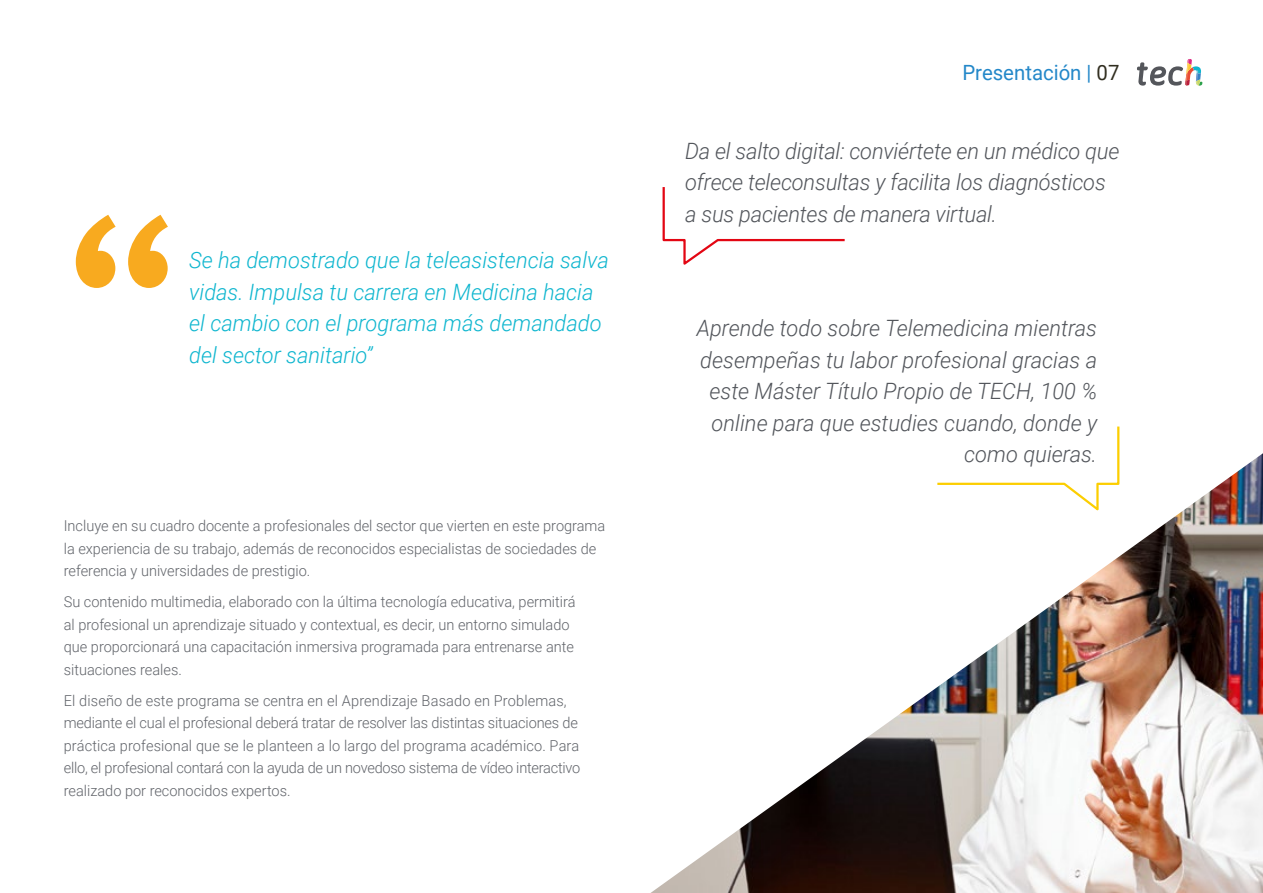
<style>
.page{position:relative;width:1263px;height:893px;background:#fff}
.page>*{position:absolute;margin:0;border:0;box-sizing:border-box;transform-origin:0 0}
.t1{font:italic 300 22.5px/31.5px "Roboto";color:#52555b;text-align:right}
.t2{font:italic 300 22.5px/31.5px "Roboto";color:#0fb6cf}
.t3{font:21px "Roboto";color:#2488c9}
.t4{font:300 15px/22.5px "Roboto";color:#61646a}
.s1{color:#312e20}
</style>
<div class="page">
<svg style="left:76px;top:215px;width:92px;height:73px"></svg>
<img style="left:651px;top:453px;width:612px;height:440px">
<svg style="left:935px;top:426px;width:185px;height:88px"></svg>
<svg style="left:662px;top:187px;width:183px;height:78px"></svg>
<svg style="left:1137px;top:59px;width:65px;height:27px"></svg>
<h1 class="t2" style="left:189px;top:244px;width:421px">Se ha demostrado que la teleasistencia salva vidas. Impulsa tu carrera en Medicina hacia el cambio con el programa más demandado del sector sanitario”</h1>
<p class="t4" style="left:64px;top:514px;width:543px">Incluye en su cuadro docente a profesionales del sector que vierten en este programa la experiencia de su trabajo, además de reconocidos especialistas de sociedades de referencia y universidades de prestigio.</p>
<p class="t4" style="left:64px;top:590px;width:513px">Su contenido multimedia, elaborado con la última tecnología educativa, permitirá al profesional un aprendizaje situado y contextual, es decir, un entorno simulado que proporcionará una capacitación inmersiva programada para entrenarse ante situaciones reales.</p>
<p class="t4" style="left:64px;top:689px;width:518px">El diseño de este programa se centra en el Aprendizaje Basado en Problemas, mediante el cual el profesional deberá tratar de resolver las distintas situaciones de práctica profesional que se le planteen a lo largo del programa académico. Para ello, el profesional contará con la ayuda de un novedoso sistema de vídeo interactivo realizado por reconocidos expertos.</p>
<h2 class="t3" style="left:962px;top:57px;width:159px">Presentación | <span class="s1">07</span></h2>
<h1 class="t1" style="left:685px;top:134px;width:436px;text-align:left">Da el salto digital: conviértete en un médico que ofrece teleconsultas y facilita los diagnósticos a sus pacientes de manera virtual.</h1>
<h1 class="t1" style="left:697px;top:312px;width:402px">Aprende todo sobre Telemedicina mientras desempeñas tu labor profesional gracias a este Máster Título Propio de TECH, 100 % online para que estudies cuando, donde y como quieras.</h1>
</div>
